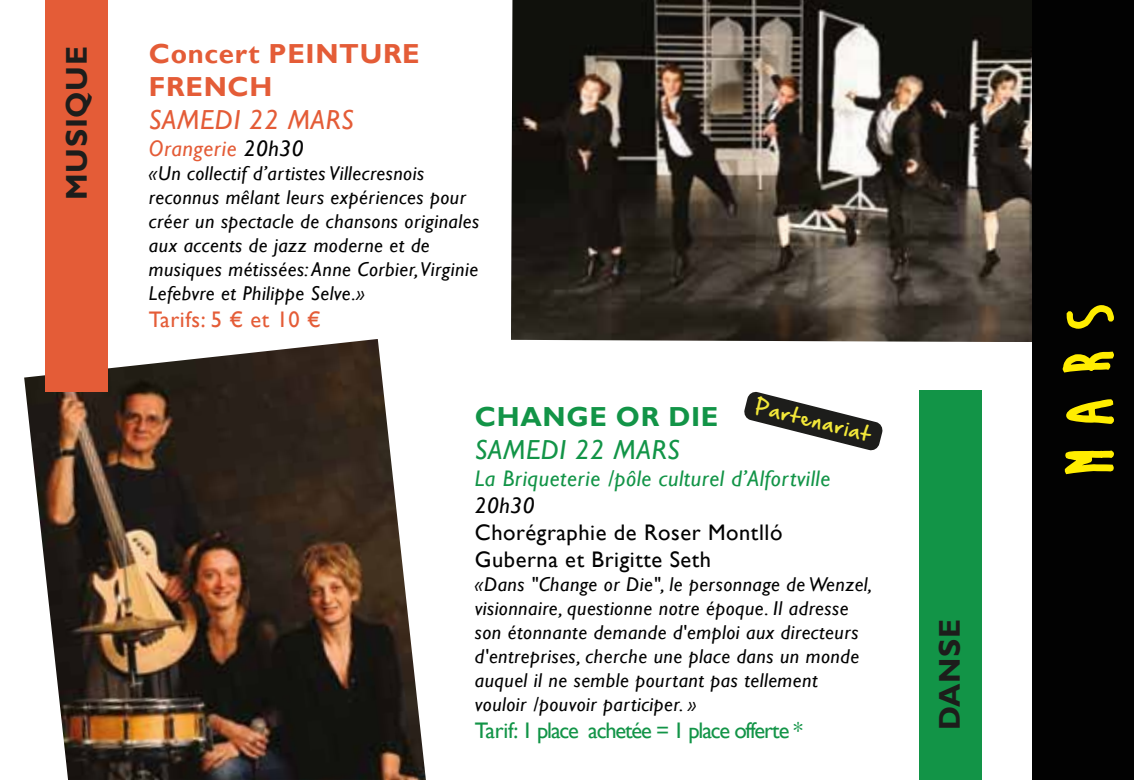
<style>
.page{position:relative;width:1134px;height:780px;background:#fff}
.page>*{position:absolute;margin:0;border:0;box-sizing:border-box;transform-origin:0 0}
.t1{font:700 30px "Gill Sans";letter-spacing:.025em;color:#1d1d1b}
.t2{font:700 27.5px/33px "Gill Sans";letter-spacing:.025em;color:#e45c37}
.t3{font:italic 27.5px "Gill Sans";letter-spacing:.025em;color:#e45c37}
.t4{font:italic 27.5px "Gill Sans";letter-spacing:.025em;color:#129447}
.t5{font:700 27.5px "Gill Sans";letter-spacing:.025em;color:#129447}
.t6{font:22.5px/27px "Gill Sans";letter-spacing:.025em;color:#020202}
.t7{font:italic 22.5px "Gill Sans";letter-spacing:.025em;color:#129447}
.t8{font:22.5px "Gill Sans";letter-spacing:-.05em;color:#129447}
.t9{font:italic 22.5px "Gill Sans";letter-spacing:.025em;color:#e45c37}
.t10{font:22.5px "Gill Sans";letter-spacing:.025em;color:#e45c37}
.t11{font:italic 22.5px "Gill Sans";letter-spacing:.025em;color:#020202}
.t12{font:italic 20px/24px "Gill Sans";letter-spacing:.025em;color:#020202}
.t13{font:17.5px "Hand Of Sean";color:#f2e739}
.s1{color:#020202}
</style>
<div class="page">
<img style="left:24px;top:339px;width:402px;height:441px">
<div style="left:45px;top:0;width:63px;height:391px;background:#e45c37"></div>
<img style="left:511px;top:0;width:521px;height:342px">
<div style="left:1032px;top:0;width:102px;height:780px;background:#020202"></div>
<svg style="left:1064px;top:450px;width:50px;height:25px"></svg>
<svg style="left:1066px;top:399px;width:48px;height:25px"></svg>
<svg style="left:1062px;top:351px;width:52px;height:22px"></svg>
<svg style="left:1066px;top:305px;width:48px;height:24px"></svg>
<div style="left:919px;top:390px;width:63px;height:390px;background:#129447"></div>
<svg style="left:744px;top:391px;width:139px;height:60px"></svg>
<h1 class="t1" style="left:59px;top:200px;width:155px;rotate:-90deg">MUSIQUE</h1>
<h2 class="t2" style="left:149px;top:38px;width:272px">Concert PEINTURE<br>FRENCH</h2>
<h2 class="t3" style="left:149px;top:103px;width:206px">SAMEDI 22 MARS</h2>
<p class="t9" style="left:149px;top:135px;width:156px">Orangerie <span class="s1">20h30</span></p>
<p class="t12" style="left:149px;top:161px;width:332px">«Un collectif d’artistes Villecresnois reconnus mêlant leurs expériences pour créer un spectacle de chansons originales aux accents de jazz moderne et de musiques métissées: Anne Corbier, Virginie Lefebvre et Philippe Selve.»</p>
<p class="t10" style="left:149px;top:306px;width:174px">Tarifs: 5 € et 10 €</p>
<p class="t13" style="left:759px;top:390px;width:120px;rotate:14deg">Partenariat</p>
<h2 class="t5" style="left:475px;top:400px;width:245px">CHANGE OR DIE</h2>
<h2 class="t4" style="left:475px;top:433px;width:206px">SAMEDI 22 MARS</h2>
<p class="t7" style="left:475px;top:465px;width:357px">La Briqueterie /pôle culturel d’Alfortville</p>
<p class="t11" style="left:475px;top:492px;width:61px">20h30</p>
<p class="t6" style="left:475px;top:519px;width:309px">Chorégraphie de Roser Montlló<br>Guberna et Brigitte Seth</p>
<p class="t12" style="left:475px;top:572px;width:399px">«Dans "Change or Die", le personnage de Wenzel, visionnaire, questionne notre époque. Il adresse son étonnante demande d'emploi aux directeurs d'entreprises, cherche une place dans un monde auquel il ne semble pourtant pas tellement vouloir /pouvoir participer. »</p>
<p class="t8" style="left:475px;top:717px;width:329px">Tarif: 1 place achetée = 1 place offerte *</p>
<h1 class="t1" style="left:932px;top:730px;width:113px;rotate:-90deg">DANSE</h1>
</div>
